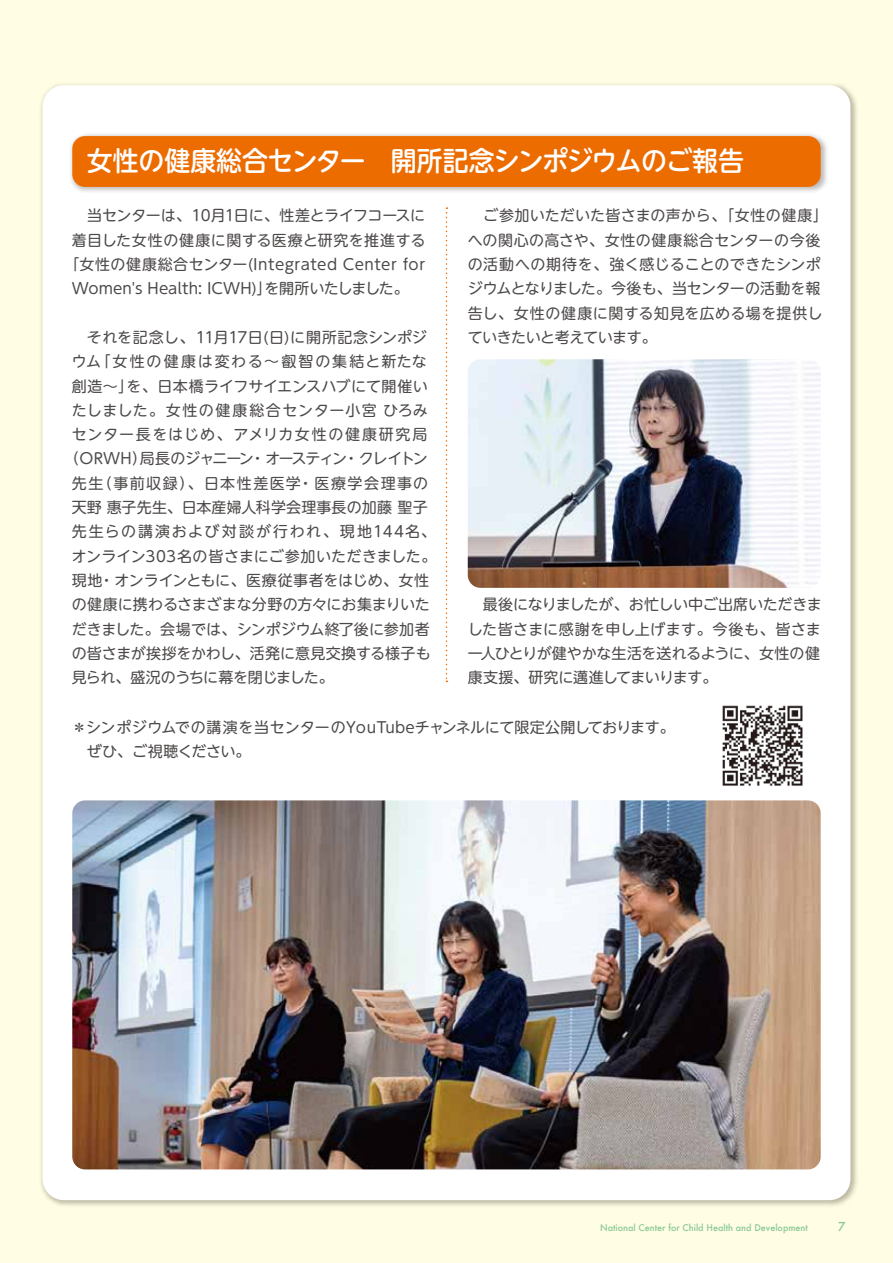
<style>
.page{position:relative;width:893px;height:1263px;background:#fffde3}
.page>*{position:absolute;margin:0;border:0;box-sizing:border-box;transform-origin:0 0}
.t1{font:500 27px "UD Shin M Go Pro";letter-spacing:-.025em;color:#fff;scale:.96 1}
.t2{font:15px/24.3px "UD Shin M Go Pro";letter-spacing:.01em;color:#4c4948}
.t3{font:15px/24.3px "UD Shin M Go Pro";letter-spacing:-.01em;color:#4c4948}
.t4{font:15px "UD Shin M Go Pro";letter-spacing:-.065em;color:#4c4948}
.t5{font:15px "UD Shin M Go Pro";letter-spacing:-.02em;color:#4c4948}
.t6{font:15px "UD Shin M Go Pro";letter-spacing:-.015em;color:#4c4948}
.t7{font:15px "UD Shin M Go Pro";letter-spacing:.03em;color:#4c4948}
.t8{font:15px "UD Shin M Go Pro";letter-spacing:.1em;color:#4c4948}
.t9{font:15px "UD Shin M Go Pro";letter-spacing:.105em;color:#4c4948}
.t10{font:15px "UD Shin M Go Pro";letter-spacing:.12em;color:#4c4948}
.t11{font:15px "UD Shin M Go Pro";letter-spacing:.065em;color:#4c4948}
.t12{font:15px "UD Shin M Go Pro";letter-spacing:.095em;color:#4c4948}
.t13{font:15px "UD Shin M Go Pro";letter-spacing:-.04em;color:#4c4948}
.t14{font:500 12px "Futura";color:#89c997}
.t15{font:500 9px "Futura";color:#89c997}
</style>
<div class="page">
<div style="left:43px;top:85px;width:807px;height:1115px;background:#fff;border-radius:21px"></div>
<img style="left:72px;top:800px;width:749px;height:369px">
<img style="left:468px;top:359px;width:353px;height:229px">
<img style="left:70px;top:133px;width:757px;height:59px">
<div style="left:72px;top:136px;width:749px;height:51px;background:#ed6c00;border-radius:13px"></div>
<svg style="left:446px;top:207px;width:1px;height:475px"></svg>
<img style="left:722px;top:705px;width:81px;height:81px">
<h1 class="t1" style="left:87px;top:139px;width:686px">女性の健康総合センター　開所記念シンポジウムのご報告</h1>
<p class="t5" style="left:72px;top:204px;width:355px">　当センターは、10月1日に、性差とライフコースに</p>
<p class="t7" style="left:72px;top:228px;width:355px">着目した女性の健康に関する医療と研究を推進する</p>
<p class="t2" style="left:64px;top:251px;width:363px">「女性の健康総合センター(Integrated Center for</p>
<p class="t2" style="left:72px;top:276px;width:339px">Women's Health: ICWH)」を開所いたしました。</p>
<p class="t2" style="left:87px;top:324px;width:341px">それを記念し、11月17日(日)に開所記念シンポジ</p>
<p class="t10" style="left:72px;top:349px;width:357px">ウム「女性の健康は変わる～叡智の集結と新たな</p>
<p class="t2" style="left:72px;top:373px;width:357px">創造～」を、日本橋ライフサイエンスハブにて開催い</p>
<p class="t11" style="left:72px;top:398px;width:358px">たしました。女性の健康総合センター小宮 ひろみ</p>
<p class="t12" style="left:72px;top:422px;width:357px">センター長をはじめ、アメリカ女性の健康研究局</p>
<p class="t4" style="left:64px;top:447px;width:365px">（ORWH）局長のジャニーン・オースティン・クレイトン</p>
<p class="t8" style="left:72px;top:471px;width:358px">先生（事前収録）、日本性差医学・医療学会理事の</p>
<p class="t2" style="left:72px;top:494px;width:358px">天野 惠子先生、日本産婦人科学会理事長の加藤 聖子</p>
<p class="t9" style="left:72px;top:519px;width:366px">先生らの講演および対談が行われ、現地144名、</p>
<p class="t2" style="left:72px;top:543px;width:366px">オンライン303名の皆さまにご参加いただきました。</p>
<p class="t6" style="left:72px;top:568px;width:359px">現地・オンラインともに、医療従事者をはじめ、女性</p>
<p class="t3" style="left:72px;top:592px;width:359px">の健康に携わるさまざまな分野の方々にお集まりいた</p>
<p class="t2" style="left:72px;top:616px;width:359px">だきました。会場では、シンポジウム終了後に参加者</p>
<p class="t2" style="left:72px;top:640px;width:361px">の皆さまが挨拶をかわし、活発に意見交換する様子も</p>
<p class="t13" style="left:72px;top:665px;width:264px">見られ、盛況のうちに幕を閉じました。</p>
<p class="t2" style="left:468px;top:203px;width:362px">　ご参加いただいた皆さまの声から、「女性の健康」への関心の高さや、女性の健康総合センターの今後の活動への期待を、強く感じることのできたシンポジウムとなりました。今後も、当センターの活動を報告し、女性の健康に関する知見を広める場を提供していきたいと考えています。</p>
<p class="t3" style="left:468px;top:592px;width:356px">　最後になりましたが、お忙しい中ご出席いただきました皆さまに感謝を申し上げます。今後も、皆さま一人ひとりが健やかな生活を送れるように、女性の健康支援、研究に邁進してまいります。</p>
<p class="t2" style="left:72px;top:714px;width:605px">＊シンポジウムでの講演を当センターのYouTubeチャンネルにて限定公開しております。　ぜひ、ご視聴ください。</p>
<p class="t15" style="left:600px;top:1221px;width:209px">National Center for Child Health and Development</p>
<p class="t14" style="left:838px;top:1218px;width:9px">7</p>
</div>
